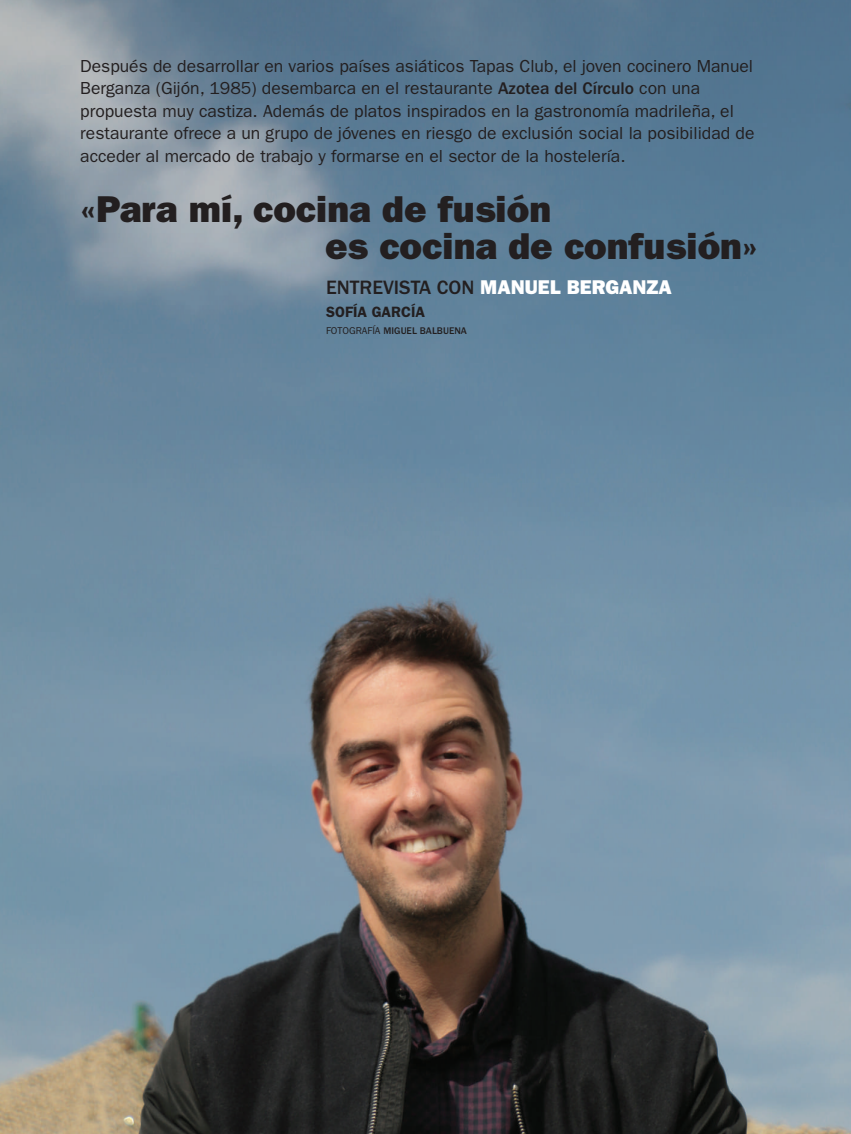
<style>
.page{position:relative;width:851px;height:1134px;background:#fff}
.page>*{position:absolute;margin:0;border:0;box-sizing:border-box;transform-origin:0 0}
.t1{font:37.5px/37.5px "ITC Franklin Gothic Std Hvy";color:#231f20}
.t2{font:20px "ITC Franklin Gothic Std Hvy";color:#fff}
.t3{font:17.5px/22.5px "ITC Franklin Gothic Std";color:#231f20}
.t4{font:600 15px "ITC Franklin Gothic Std";color:#231f20}
.t5{font:500 10px "ITC Franklin Gothic Std";color:#231f20}
.s1{font-weight:500}
.s2{font-family:"ITC Franklin Gothic Std";font-weight:500;color:#231f20}
.s3{font-weight:400}
</style>
<div class="page">
<img style="left:0;top:0;width:850px;height:1134px">
<p class="t3" style="left:80px;top:55px;width:675px">Después de desarrollar en varios países asiáticos Tapas Club, el joven cocinero Manuel Berganza (Gijón, 1985) desembarca en el restaurante <span class="s1">Azotea del Círculo</span> con una propuesta muy castiza. Además de platos inspirados en la gastronomía madrileña, el restaurante ofrece a un grupo de jóvenes en riesgo de exclusión social la posibilidad de acceder al mercado de trabajo y formarse en el sector de la hostelería.</p>
<h1 class="t1" style="left:325px;top:190px;width:433px;text-indent:-245px">«Para mí, cocina de fusión<br>es cocina de confusión»</h1>
<p class="t2" style="left:326px;top:276px;width:347px"><span class="s2">Entrevista con</span> Manuel Berganza</p>
<p class="t4" style="left:326px;top:303px;width:100px">SOFÍA GARCÍA</p>
<p class="t5" style="left:326px;top:325px;width:142px"><span class="s3">FOTOGRAFÍA</span> MIGUEL BALBUENA</p>
</div>
